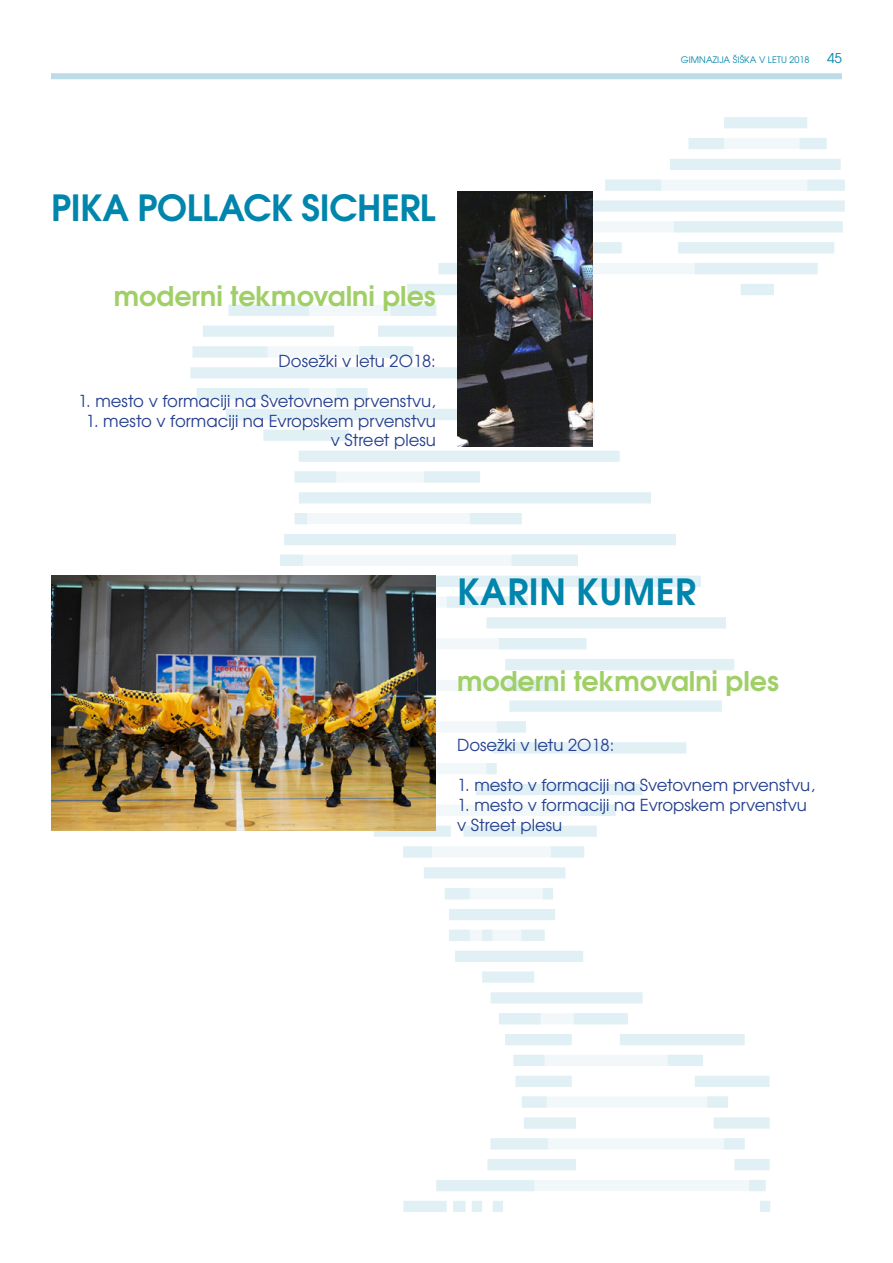
<style>
.page{position:relative;width:893px;height:1263px;background:#fff}
.page>*{position:absolute;margin:0;border:0;box-sizing:border-box;transform-origin:0 0}
.t1{font:700 36px "Te X Gyre Adventor";letter-spacing:-.015em;color:#0085ac}
.t2{font:700 36px "Te X Gyre Adventor";letter-spacing:.015em;color:#0085ac}
.t3{font:700 27px "Te X Gyre Adventor";color:#a0cf67}
.t4{font:16.5px/19.8px "Te X Gyre Adventor";color:#25408f;text-align:right}
.t5{font:13.5px "Te X Gyre Adventor";color:#0085ac}
.t6{font:9px "Te X Gyre Adventor";letter-spacing:.015em;color:#0085ac}
</style>
<div class="page">
<div style="left:689px;top:138px;width:138px;height:11px;background:#f2f8fa"></div>
<div style="left:605px;top:180px;width:240px;height:11px;background:#f2f8fa"></div>
<div style="left:520px;top:221px;width:323px;height:12px;background:#f2f8fa"></div>
<div style="left:439px;top:263px;width:378px;height:11px;background:#f2f8fa"></div>
<div style="left:309px;top:305px;width:127px;height:11px;background:#f2f8fa"></div>
<div style="left:197px;top:388px;width:170px;height:11px;background:#f2f8fa"></div>
<div style="left:295px;top:513px;width:227px;height:11px;background:#f2f8fa"></div>
<div style="left:280px;top:555px;width:298px;height:11px;background:#f2f8fa"></div>
<div style="left:293px;top:596px;width:235px;height:12px;background:#f2f8fa"></div>
<div style="left:301px;top:638px;width:285px;height:11px;background:#f2f8fa"></div>
<div style="left:307px;top:680px;width:250px;height:11px;background:#f2f8fa"></div>
<div style="left:320px;top:721px;width:206px;height:11px;background:#f2f8fa"></div>
<div style="left:334px;top:763px;width:163px;height:11px;background:#f2f8fa"></div>
<div style="left:355px;top:805px;width:261px;height:11px;background:#f2f8fa"></div>
<div style="left:403px;top:846px;width:181px;height:12px;background:#f2f8fa"></div>
<div style="left:445px;top:888px;width:108px;height:11px;background:#f2f8fa"></div>
<div style="left:449px;top:930px;width:96px;height:11px;background:#f2f8fa"></div>
<div style="left:499px;top:1013px;width:127px;height:11px;background:#f2f8fa"></div>
<div style="left:513px;top:1055px;width:190px;height:11px;background:#f2f8fa"></div>
<div style="left:522px;top:1096px;width:206px;height:12px;background:#f2f8fa"></div>
<div style="left:491px;top:1138px;width:254px;height:11px;background:#f2f8fa"></div>
<div style="left:436px;top:1180px;width:330px;height:11px;background:#f2f8fa"></div>
<div style="left:295px;top:471px;width:185px;height:12px;background:#f2f8fa"></div>
<div style="left:193px;top:346px;width:220px;height:12px;background:#f2f8fa"></div>
<div style="left:670px;top:159px;width:171px;height:11px;background:#e1f0f5"></div>
<div style="left:799px;top:138px;width:28px;height:11px;background:#e1f0f5"></div>
<div style="left:724px;top:117px;width:83px;height:11px;background:#e1f0f5"></div>
<div style="left:689px;top:138px;width:35px;height:11px;background:#e1f0f5"></div>
<div style="left:807px;top:180px;width:38px;height:11px;background:#e1f0f5"></div>
<div style="left:605px;top:180px;width:56px;height:11px;background:#e1f0f5"></div>
<div style="left:566px;top:200px;width:279px;height:12px;background:#e1f0f5"></div>
<div style="left:674px;top:221px;width:169px;height:11px;background:#e1f0f5"></div>
<div style="left:678px;top:242px;width:156px;height:11px;background:#e1f0f5"></div>
<div style="left:695px;top:263px;width:123px;height:11px;background:#e1f0f5"></div>
<div style="left:741px;top:284px;width:33px;height:11px;background:#e1f0f5"></div>
<div style="left:486px;top:242px;width:136px;height:11px;background:#e1f0f5"></div>
<div style="left:438px;top:263px;width:59px;height:11px;background:#e1f0f5"></div>
<div style="left:407px;top:284px;width:152px;height:11px;background:#e1f0f5"></div>
<div style="left:390px;top:305px;width:46px;height:11px;background:#e1f0f5"></div>
<div style="left:378px;top:325px;width:121px;height:12px;background:#e1f0f5"></div>
<div style="left:359px;top:346px;width:54px;height:12px;background:#e1f0f5"></div>
<div style="left:203px;top:325px;width:131px;height:12px;background:#e1f0f5"></div>
<div style="left:228px;top:305px;width:81px;height:11px;background:#e1f0f5"></div>
<div style="left:193px;top:346px;width:75px;height:12px;background:#e1f0f5"></div>
<div style="left:190px;top:367px;width:361px;height:11px;background:#e1f0f5"></div>
<div style="left:336px;top:388px;width:31px;height:11px;background:#e1f0f5"></div>
<div style="left:197px;top:388px;width:112px;height:11px;background:#e1f0f5"></div>
<div style="left:226px;top:409px;width:369px;height:11px;background:#e1f0f5"></div>
<div style="left:263px;top:430px;width:86px;height:11px;background:#e1f0f5"></div>
<div style="left:299px;top:451px;width:321px;height:11px;background:#e1f0f5"></div>
<div style="left:424px;top:471px;width:56px;height:12px;background:#e1f0f5"></div>
<div style="left:295px;top:471px;width:41px;height:12px;background:#e1f0f5"></div>
<div style="left:299px;top:492px;width:352px;height:11px;background:#e1f0f5"></div>
<div style="left:470px;top:513px;width:52px;height:11px;background:#e1f0f5"></div>
<div style="left:295px;top:513px;width:12px;height:11px;background:#e1f0f5"></div>
<div style="left:284px;top:534px;width:392px;height:11px;background:#e1f0f5"></div>
<div style="left:511px;top:555px;width:67px;height:11px;background:#e1f0f5"></div>
<div style="left:280px;top:555px;width:23px;height:11px;background:#e1f0f5"></div>
<div style="left:286px;top:576px;width:415px;height:11px;background:#e1f0f5"></div>
<div style="left:447px;top:596px;width:81px;height:12px;background:#e1f0f5"></div>
<div style="left:486px;top:617px;width:240px;height:12px;background:#e1f0f5"></div>
<div style="left:499px;top:638px;width:87px;height:11px;background:#e1f0f5"></div>
<div style="left:505px;top:659px;width:229px;height:11px;background:#e1f0f5"></div>
<div style="left:507px;top:680px;width:50px;height:11px;background:#e1f0f5"></div>
<div style="left:509px;top:700px;width:213px;height:12px;background:#e1f0f5"></div>
<div style="left:497px;top:721px;width:29px;height:11px;background:#e1f0f5"></div>
<div style="left:493px;top:742px;width:193px;height:11px;background:#e1f0f5"></div>
<div style="left:486px;top:763px;width:11px;height:11px;background:#e1f0f5"></div>
<div style="left:476px;top:784px;width:167px;height:11px;background:#e1f0f5"></div>
<div style="left:580px;top:805px;width:35px;height:11px;background:#e1f0f5"></div>
<div style="left:463px;top:825px;width:134px;height:12px;background:#e1f0f5"></div>
<div style="left:374px;top:825px;width:77px;height:12px;background:#e1f0f5"></div>
<div style="left:551px;top:846px;width:33px;height:12px;background:#e1f0f5"></div>
<div style="left:403px;top:846px;width:29px;height:12px;background:#e1f0f5"></div>
<div style="left:424px;top:867px;width:142px;height:11px;background:#e1f0f5"></div>
<div style="left:543px;top:888px;width:10px;height:11px;background:#e1f0f5"></div>
<div style="left:445px;top:888px;width:25px;height:11px;background:#e1f0f5"></div>
<div style="left:449px;top:909px;width:106px;height:11px;background:#e1f0f5"></div>
<div style="left:521px;top:930px;width:24px;height:11px;background:#e1f0f5"></div>
<div style="left:482px;top:930px;width:11px;height:11px;background:#e1f0f5"></div>
<div style="left:449px;top:930px;width:21px;height:11px;background:#e1f0f5"></div>
<div style="left:455px;top:951px;width:128px;height:11px;background:#e1f0f5"></div>
<div style="left:482px;top:971px;width:52px;height:12px;background:#e1f0f5"></div>
<div style="left:491px;top:992px;width:152px;height:11px;background:#e1f0f5"></div>
<div style="left:574px;top:1013px;width:54px;height:11px;background:#e1f0f5"></div>
<div style="left:499px;top:1013px;width:42px;height:11px;background:#e1f0f5"></div>
<div style="left:620px;top:1034px;width:125px;height:11px;background:#e1f0f5"></div>
<div style="left:505px;top:1034px;width:67px;height:11px;background:#e1f0f5"></div>
<div style="left:668px;top:1055px;width:35px;height:11px;background:#e1f0f5"></div>
<div style="left:513px;top:1055px;width:32px;height:11px;background:#e1f0f5"></div>
<div style="left:695px;top:1076px;width:75px;height:11px;background:#e1f0f5"></div>
<div style="left:515px;top:1076px;width:57px;height:11px;background:#e1f0f5"></div>
<div style="left:707px;top:1096px;width:21px;height:12px;background:#e1f0f5"></div>
<div style="left:522px;top:1096px;width:25px;height:12px;background:#e1f0f5"></div>
<div style="left:713px;top:1117px;width:57px;height:12px;background:#e1f0f5"></div>
<div style="left:524px;top:1117px;width:52px;height:12px;background:#e1f0f5"></div>
<div style="left:724px;top:1138px;width:21px;height:11px;background:#e1f0f5"></div>
<div style="left:734px;top:1159px;width:36px;height:11px;background:#e1f0f5"></div>
<div style="left:491px;top:1138px;width:57px;height:11px;background:#e1f0f5"></div>
<div style="left:749px;top:1180px;width:17px;height:11px;background:#e1f0f5"></div>
<div style="left:487px;top:1159px;width:89px;height:11px;background:#e1f0f5"></div>
<div style="left:760px;top:1201px;width:10px;height:11px;background:#e1f0f5"></div>
<div style="left:436px;top:1180px;width:98px;height:11px;background:#e1f0f5"></div>
<div style="left:493px;top:1201px;width:10px;height:11px;background:#e1f0f5"></div>
<div style="left:472px;top:1201px;width:10px;height:11px;background:#e1f0f5"></div>
<div style="left:403px;top:1201px;width:44px;height:11px;background:#e1f0f5"></div>
<div style="left:453px;top:1201px;width:13px;height:11px;background:#e1f0f5"></div>
<img style="left:51px;top:575px;width:385px;height:256px">
<img style="left:457px;top:191px;width:135px;height:255px">
<div style="left:51px;top:73px;width:791px;height:6px;background:#bddce8"></div>
<p class="t6" style="left:681px;top:53px;width:130px">GIMNAZIJA ŠIŠKA V LETU 2018</p>
<p class="t5" style="left:827px;top:48px;width:16px">45</p>
<h1 class="t1" style="left:51px;top:176px;width:386px">PIKA POLLACK SICHERL</h1>
<h2 class="t3" style="left:114px;top:273px;width:323px">moderni tekmovalni ples</h2>
<p class="t4" style="left:279px;top:350px;width:159px">Dosežki v letu 2O18:</p>
<p class="t4" style="left:78px;top:390px;width:359px">1. mesto v formaciji na Svetovnem prvenstvu,</p>
<p class="t4" style="left:86px;top:410px;width:351px">1. mesto v formaciji na Evropskem prvenstvu v Street plesu</p>
<h1 class="t2" style="left:457px;top:560px;width:240px">KARIN KUMER</h1>
<h2 class="t3" style="left:457px;top:657px;width:323px">moderni tekmovalni ples</h2>
<p class="t4" style="left:457px;top:734px;width:159px">Dosežki v letu 2O18:</p>
<p class="t4" style="left:457px;top:774px;width:359px">1. mesto v formaciji na Svetovnem prvenstvu,</p>
<p class="t4" style="left:457px;top:794px;width:351px;text-align:left">1. mesto v formaciji na Evropskem prvenstvu v Street plesu</p>
</div>
